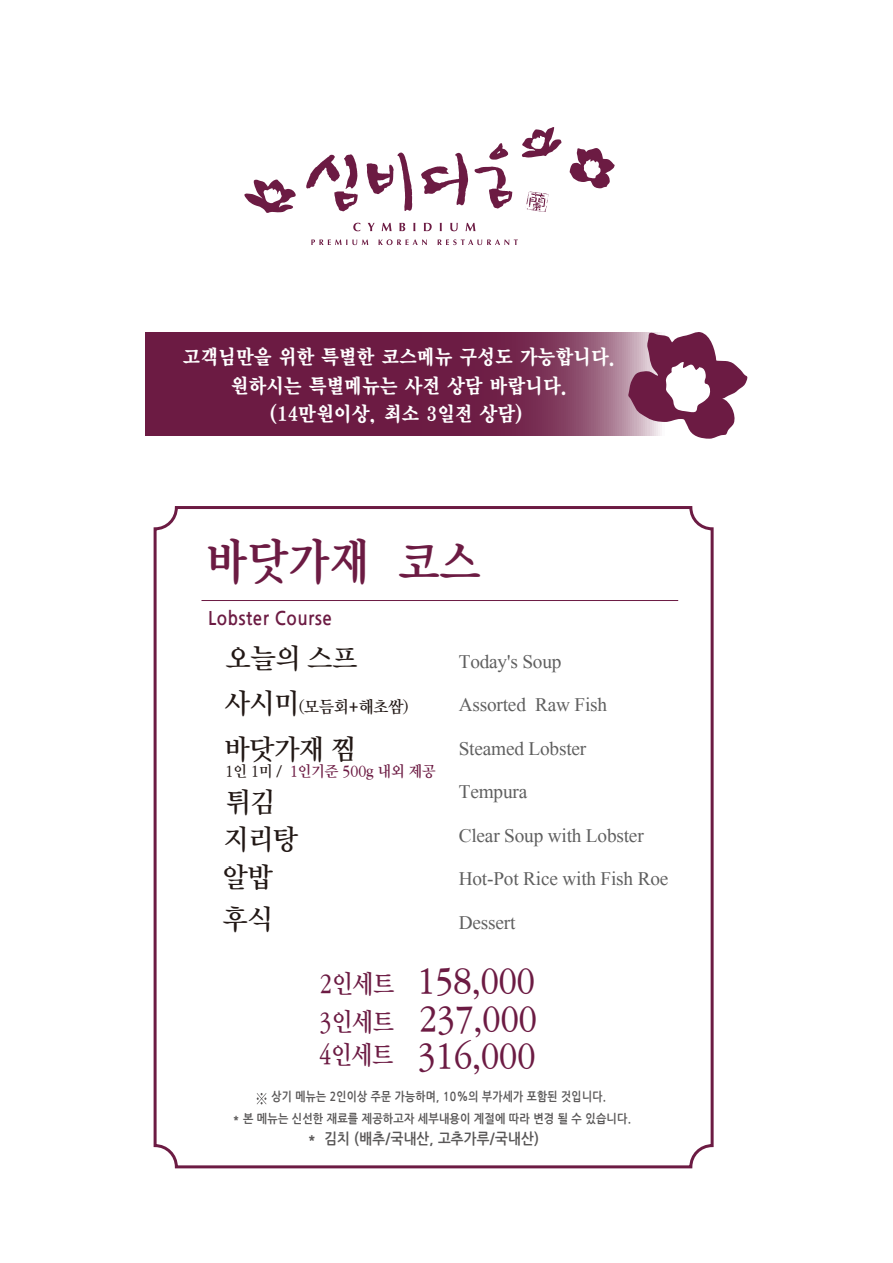
<style>
.page{position:relative;width:893px;height:1263px;background:#fff}
.page>*{position:absolute;margin:0;border:0;box-sizing:border-box;transform-origin:0 0}
.t1{font:48px "THE Lux Mj 2 EB U";color:#6c1b43;scale:.9 1}
.t2{font:34.5px/37px "Rix Mj B";color:#6c1b43;text-align:justify}
.t3{font:27.6px/37.8px "Rix Mj B";color:#221815}
.t4{font:20.4px/28.5px "YDVY Mj O36";letter-spacing:.02em;color:#fff;text-align:center;scale:.91 1}
.t5{font:19.5px "Mongolian Baiti";letter-spacing:-.01em;color:#5f5f5f}
.t6{font:700 18.75px "Nanum Gothic";letter-spacing:.03em;color:#6c1b43;scale:.91 1}
.t7{font:16.5px "Rix Mj B";color:#221815}
.t8{font:15px "Rix Mj B";color:#6c1b43}
.t9{font:700 14.85px "Nanum Gothic";letter-spacing:.02em;color:#595757;scale:.91 1}
.t10{font:700 12.3px "Nanum Gothic";letter-spacing:.03em;color:#595757;scale:.87 1}
.t11{font:700 12.15px "Nanum Gothic";letter-spacing:.02em;color:#595757;scale:.91 1}
.s1{font-size:27.6px}
.s2{color:#221815}
.s3{font-size:25.5px}
</style>
<div class="page">
<svg style="left:146px;top:332px;width:482px;height:104px;background:#74274d"></svg>
<svg style="left:628px;top:332px;width:120px;height:107px"></svg>
<svg style="left:257px;top:1093px;width:9px;height:11px"></svg>
<hr style="left:201px;top:600px;width:477px;height:1px;background:#6c1b43">
<svg style="left:569px;top:148px;width:46px;height:40px"></svg>
<svg style="left:244px;top:179px;width:52px;height:34px"></svg>
<svg style="left:522px;top:127px;width:39px;height:31px"></svg>
<svg style="left:526px;top:192px;width:22px;height:20px"></svg>
<svg style="left:421px;top:153px;width:47px;height:52px"></svg>
<svg style="left:367px;top:152px;width:45px;height:59px"></svg>
<svg style="left:474px;top:167px;width:38px;height:42px"></svg>
<svg style="left:306px;top:154px;width:52px;height:58px"></svg>
<svg style="left:489px;top:143px;width:19px;height:17px"></svg>
<svg style="left:353px;top:223px;width:8px;height:8px"></svg>
<svg style="left:368px;top:223px;width:7px;height:8px"></svg>
<svg style="left:382px;top:223px;width:10px;height:8px"></svg>
<svg style="left:399px;top:223px;width:6px;height:8px"></svg>
<svg style="left:413px;top:223px;width:2px;height:8px"></svg>
<svg style="left:424px;top:223px;width:8px;height:8px"></svg>
<svg style="left:440px;top:223px;width:2px;height:8px"></svg>
<svg style="left:450px;top:223px;width:8px;height:8px"></svg>
<svg style="left:466px;top:223px;width:9px;height:8px"></svg>
<svg style="left:311px;top:239px;width:57px;height:6px"></svg>
<svg style="left:378px;top:239px;width:49px;height:6px"></svg>
<svg style="left:438px;top:239px;width:80px;height:6px"></svg>
<div style="left:154px;top:506px;width:560px;height:662px;border:3px solid #6c1b43;border-radius:21px"></div>
<p class="t4" style="left:183px;top:343px;width:478px">고객님만을 위한 특별한 코스메뉴 구성도 가능합니다. 원하시는 특별메뉴는 사전 상담 바랍니다. (14만원이상, 최소 3일전 상담)</p>
<h1 class="t1" style="left:206px;top:537px;width:306px">바닷가재 코스</h1>
<p class="t6" style="left:208px;top:609px;width:137px">Lobster Course</p>
<h3 class="t3" style="left:226px;top:639px;width:133px">오늘의 스프</h3>
<p class="t7" style="left:225px;top:697px;width:185px"><span class="s1">사시미</span>(모듬회+해초쌈)</p>
<h3 class="t3" style="left:225px;top:731px;width:133px">바닷가재 찜</h3>
<p class="t8" style="left:226px;top:762px;width:212px"><span class="s2">1인 1미 /</span> 1인기준 500g 내외 제공</p>
<h3 class="t3" style="left:226px;top:783px;width:51px">튀김</h3>
<h3 class="t3" style="left:223px;top:821px;width:77px">지리탕 알밥</h3>
<h3 class="t3" style="left:223px;top:900px;width:51px">후식</h3>
<p class="t5" style="left:459px;top:651px;width:104px">Today's Soup</p>
<p class="t5" style="left:459px;top:694px;width:150px">Assorted Raw Fish</p>
<p class="t5" style="left:459px;top:738px;width:129px">Steamed Lobster</p>
<p class="t5" style="left:459px;top:781px;width:70px">Tempura</p>
<p class="t5" style="left:459px;top:825px;width:187px">Clear Soup with Lobster</p>
<p class="t5" style="left:459px;top:868px;width:211px">Hot-Pot Rice with Fish Roe</p>
<p class="t5" style="left:459px;top:912px;width:58px">Dessert</p>
<h2 class="t2" style="left:319px;top:963px;width:219px"><span class="s3">2인세트</span> 158,000<br><span class="s3">3인세트</span> 237,000<br><span class="s3">4인세트</span> 316,000</h2>
<p class="t10" style="left:271px;top:1091px;width:386px">상기 메뉴는 2인이상 주문 가능하며, 10%의 부가세가 포함된 것입니다.</p>
<p class="t11" style="left:233px;top:1112px;width:439px">* 본 메뉴는 신선한 재료를 제공하고자 세부내용이 계절에 따라 변경 될 수 있습니다.</p>
<p class="t9" style="left:308px;top:1131px;width:256px">* 김치 (배추/국내산, 고추가루/국내산)</p>
</div>
